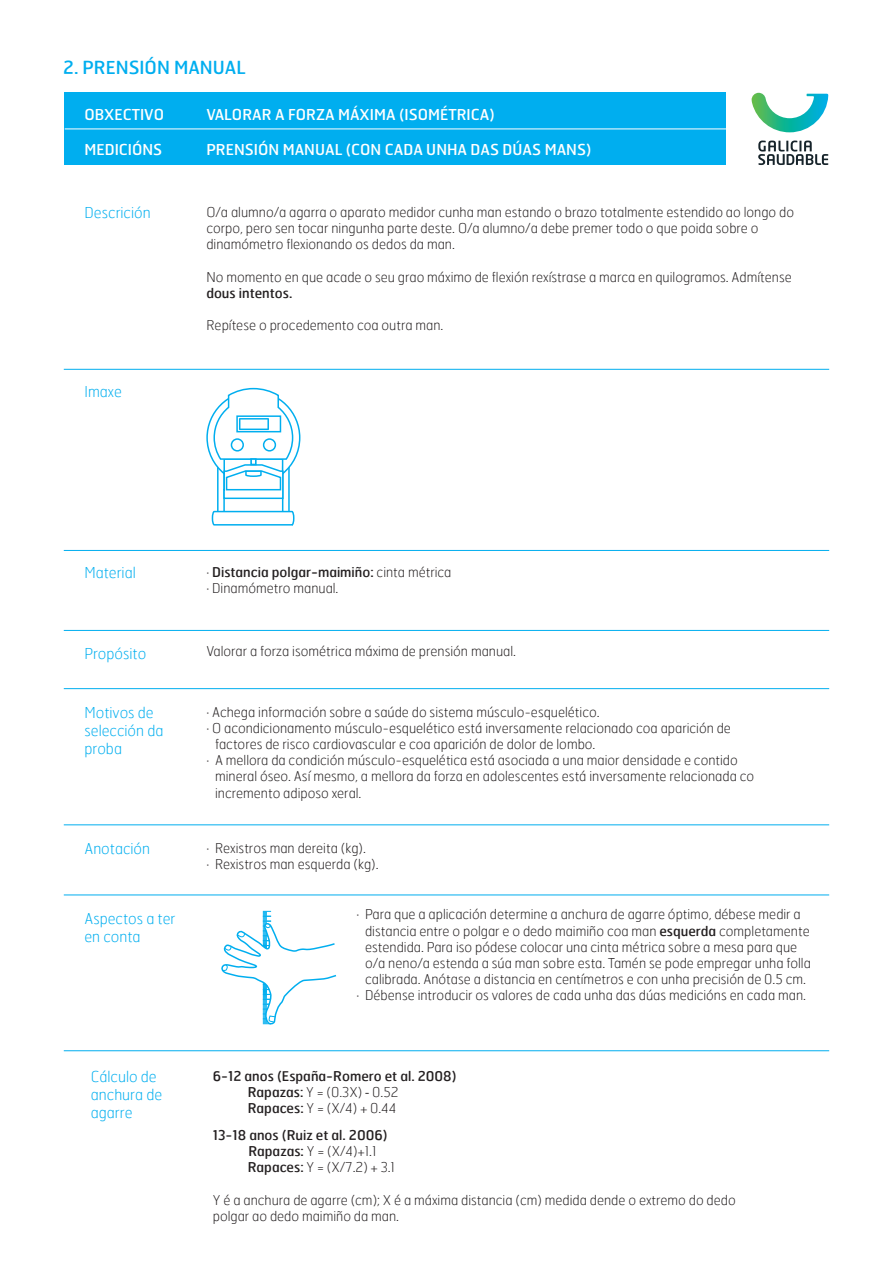
<style>
.page{position:relative;width:893px;height:1263px;background:#fff}
.page>*{position:absolute;margin:0;border:0;box-sizing:border-box;transform-origin:0 0}
.t1{font:18px "Hermes";color:#00aeef}
.t2{font:100 15px/18px "Hermes";color:#00aeef}
.t3{font:15px "Hermes";color:#fff}
.t4{font:100 13.5px/16.2px "Hermes";color:#231f20}
.t5{font:13.5px/16.2px "Hermes";color:#231f20}
.s1{font-weight:400}
.s2{font-weight:100}
.s3{font-family:"Myriad Pro"}
</style>
<div class="page">
<svg style="left:217px;top:500px;width:8px;height:10px"></svg>
<svg style="left:282px;top:500px;width:8px;height:10px"></svg>
<svg style="left:211px;top:510px;width:84px;height:16px"></svg>
<div style="left:64px;top:93px;width:661px;height:72px;background:#00aeef"></div>
<hr style="left:64px;top:369px;width:765px;height:1px;background:#00aeef">
<hr style="left:64px;top:550px;width:765px;height:1px;background:#00aeef">
<hr style="left:64px;top:630px;width:765px;height:1px;background:#00aeef">
<hr style="left:64px;top:688px;width:765px;height:1px;background:#00aeef">
<hr style="left:64px;top:824px;width:765px;height:1px;background:#00aeef">
<hr style="left:64px;top:894px;width:765px;height:1px;background:#00aeef">
<hr style="left:64px;top:1050px;width:765px;height:1px;background:#00aeef">
<hr style="left:65px;top:129px;width:687px;height:1px;background:#fff">
<svg style="left:758px;top:141px;width:70px;height:24px"></svg>
<svg style="left:752px;top:93px;width:76px;height:39px"></svg>
<svg style="left:221px;top:911px;width:116px;height:113px"></svg>
<svg style="left:206px;top:387px;width:95px;height:113px"></svg>
<div style="left:231px;top:439px;width:12px;height:12px;background:#fff;border-radius:50%"></div>
<div style="left:231px;top:438px;width:13px;height:14px;border:2px solid #00aeef;border-radius:50%"></div>
<div style="left:264px;top:439px;width:11px;height:12px;background:#fff;border-radius:50%"></div>
<div style="left:263px;top:438px;width:13px;height:14px;border:2px solid #00aeef;border-radius:50%"></div>
<svg style="left:250px;top:458px;width:7px;height:7px"></svg>
<h1 class="t1" style="left:63px;top:56px;width:184px">2. PRENSIÓN MANUAL</h1>
<p class="t3" style="left:85px;top:105px;width:81px">OBXECTIVO</p>
<p class="t3" style="left:85px;top:140px;width:79px">MEDICIÓNS</p>
<p class="t3" style="left:206px;top:105px;width:290px">VALORAR A FORZA MÁXIMA (ISOMÉTRICA)</p>
<p class="t3" style="left:206px;top:140px;width:387px">PRENSIÓN MANUAL (CON CADA UNHA DAS DÚAS MANS)</p>
<p class="t2" style="left:85px;top:203px;width:68px">Descrición</p>
<p class="t4" style="left:206px;top:204px;width:589px">O/a alumno/a agarra o aparato medidor cunha man estando o brazo totalmente estendido ao longo do corpo, pero sen tocar ningunha parte deste. O/a alumno/a debe premer todo o que poida sobre o dinamómetro flexionando os dedos da man.</p>
<p class="t4" style="left:206px;top:268px;width:587px">No momento en que acade o seu grao máximo de flexión rexístrase a marca en quilogramos. Admítense</p>
<p class="t5" style="left:206px;top:284px;width:87px">dous intentos.</p>
<p class="t4" style="left:206px;top:317px;width:238px">Repítese o procedemento coa outra man.</p>
<p class="t2" style="left:85px;top:382px;width:39px">Imaxe</p>
<p class="t2" style="left:85px;top:563px;width:53px">Material</p>
<p class="t4" style="left:206px;top:564px;width:246px">· <span class="s1">Distancia polgar-maimiño:</span> cinta métrica · Dinamómetro manual.</p>
<p class="t2" style="left:85px;top:644px;width:63px">Propósito</p>
<p class="t4" style="left:206px;top:643px;width:311px">Valorar a forza isométrica máxima de prensión manual.</p>
<p class="t2" style="left:85px;top:704px;width:80px">Motivos de selección da proba</p>
<p class="t4" style="left:206px;top:703px;width:395px">· Achega información sobre a saúde do sistema músculo-esquelético.</p>
<p class="t4" style="left:206px;top:719px;width:526px">· O acondicionamento músculo-esquelético está inversamente relacionado coa aparición de</p>
<p class="t4" style="left:215px;top:736px;width:382px">factores de risco cardiovascular e coa aparición de dolor de lombo.</p>
<p class="t4" style="left:206px;top:752px;width:533px">· A mellora da condición músculo-esquelética está asociada a una maior densidade e contido</p>
<p class="t4" style="left:215px;top:768px;width:541px">mineral óseo. Así mesmo, a mellora da forza en adolescentes está inversamente relacionada co</p>
<p class="t4" style="left:215px;top:784px;width:148px">incremento adiposo xeral.</p>
<p class="t2" style="left:85px;top:839px;width:67px">Anotación</p>
<p class="t4" style="left:206px;top:839px;width:174px">· Rexistros man dereita (kg).<br>· Rexistros man esquerda (kg).</p>
<p class="t2" style="left:85px;top:909px;width:92px">Aspectos a ter en conta</p>
<p class="t4" style="left:356px;top:906px;width:446px">· Para que a aplicación determine a anchura de agarre óptimo, débese medir a</p>
<p class="t4" style="left:365px;top:922px;width:446px">distancia entre o polgar e o dedo maimiño coa man <span class="s1">esquerda</span> completamente</p>
<p class="t4" style="left:365px;top:938px;width:434px">estendida. Para iso pódese colocar una cinta métrica sobre a mesa para que</p>
<p class="t4" style="left:365px;top:955px;width:447px">o/a neno/a estenda a súa man sobre esta. Tamén se pode empregar unha folla</p>
<p class="t4" style="left:365px;top:971px;width:442px">calibrada. Anótase a distancia en centímetros e con unha precisión de 0.5 cm.</p>
<p class="t4" style="left:356px;top:987px;width:451px">· Débense introducir os valores de cada unha das dúas medicións en cada man.</p>
<p class="t2" style="left:91px;top:1067px;width:73px">Cálculo de anchura de agarre</p>
<p class="t5" style="left:248px;top:1067px;width:210px;text-indent:-35px">6-12 anos (España-Romero et al. 2008)<br>Rapazas: <span class="s2">Y = (0.3X)</span> <span class="s3">‐</span> <span class="s2">0.52<br></span>Rapaces: <span class="s2">Y = (X/4) + 0.44</span></p>
<p class="t5" style="left:248px;top:1126px;width:149px;text-indent:-35px">13-18 anos (Ruiz et al. 2006)<br>Rapazas: <span class="s2">Y = (X/4)+1.1<br></span>Rapaces: <span class="s2">Y = (X/7.2) + 3.1</span></p>
<p class="t4" style="left:213px;top:1191px;width:524px">Y é a anchura de agarre (cm); X é a máxima distancia (cm) medida dende o extremo do dedo polgar ao dedo maimiño da man.</p>
</div>
